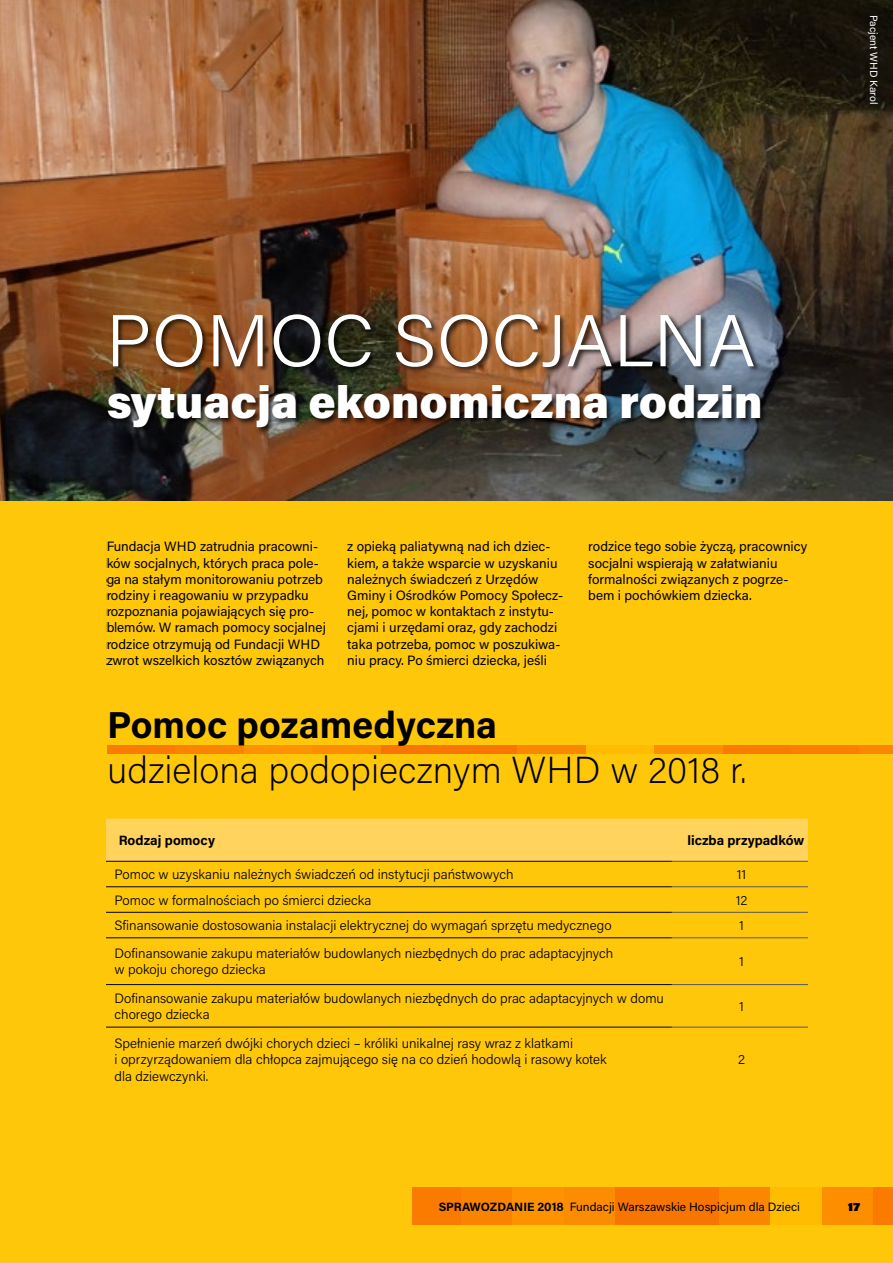
<style>
.page{position:relative;width:893px;height:1263px;background:#ffc709}
.page>*{position:absolute;margin:0;border:0;box-sizing:border-box;transform-origin:0 0}
.t1{font:300 73.35px "Acumin Pro";color:#fff}
.t2{font:900 45.6px "Acumin Pro";color:#fff}
.t3{font:200 37.5px "Acumin Pro";color:#000}
.t4{font:700 37.5px "Acumin Pro";color:#000}
.t5{font:13.5px/16.2px "Acumin Pro";color:#000}
.t6{font:300 13.5px/16.2px "Acumin Pro";color:#000}
.t7{font:700 13.5px "Acumin Pro";color:#000}
.t8{font:12px "Acumin Pro";color:#000}
.t9{font:900 12px "Acumin Pro";color:#000}
.t10{font:10.5px "Acumin Pro";color:#fff}
.s1{font-weight:700}
</style>
<div class="page">
<div style="left:412px;top:1188px;width:49px;height:37px;background:#f97c00"></div>
<div style="left:461px;top:1188px;width:51px;height:37px;background:#fa8300"></div>
<div style="left:512px;top:1188px;width:52px;height:37px;background:#fe9200"></div>
<div style="left:564px;top:1188px;width:52px;height:37px;background:#fc8c01"></div>
<div style="left:616px;top:1188px;width:51px;height:37px;background:#f87501"></div>
<div style="left:667px;top:1188px;width:52px;height:37px;background:#f87501"></div>
<div style="left:719px;top:1188px;width:51px;height:37px;background:#fb8600"></div>
<div style="left:770px;top:1188px;width:52px;height:37px;background:#ffbc00"></div>
<div style="left:822px;top:1188px;width:51px;height:37px;background:#fd8e00"></div>
<div style="left:873px;top:1188px;width:20px;height:37px;background:#f97c01"></div>
<img style="left:0;top:0;width:893px;height:501px">
<div style="left:106px;top:313px;width:662px;height:122px;background:#000;opacity:.75"></div>
<div style="left:107px;top:745px;width:69px;height:9px;background:#f97c00"></div>
<div style="left:176px;top:745px;width:68px;height:9px;background:#fa8300"></div>
<div style="left:244px;top:745px;width:68px;height:9px;background:#fe9200"></div>
<div style="left:312px;top:745px;width:69px;height:9px;background:#fc8c01"></div>
<div style="left:381px;top:745px;width:68px;height:9px;background:#f87501"></div>
<div style="left:449px;top:745px;width:69px;height:9px;background:#f87501"></div>
<div style="left:518px;top:745px;width:68px;height:9px;background:#fb8600"></div>
<div style="left:586px;top:745px;width:68px;height:9px;background:#ffbc00"></div>
<div style="left:654px;top:745px;width:69px;height:9px;background:#fd8e00"></div>
<div style="left:723px;top:745px;width:68px;height:9px;background:#f97c01"></div>
<div style="left:791px;top:745px;width:69px;height:9px;background:#fa7f00"></div>
<div style="left:860px;top:745px;width:33px;height:9px;background:#fb8600"></div>
<div style="left:106px;top:819px;width:702px;height:42px;background:#ffd35c"></div>
<hr style="left:672px;top:861px;width:136px;height:1px;background:#58595b">
<hr style="left:672px;top:886px;width:136px;height:1px;background:#58595b">
<hr style="left:672px;top:912px;width:136px;height:1px;background:#58595b">
<hr style="left:672px;top:937px;width:136px;height:1px;background:#58595b">
<hr style="left:672px;top:984px;width:136px;height:1px;background:#58595b">
<hr style="left:672px;top:1027px;width:136px;height:1px;background:#58595b">
<hr style="left:106px;top:861px;width:566px;height:1px;background:#000">
<hr style="left:106px;top:886px;width:566px;height:1px;background:#000">
<hr style="left:106px;top:912px;width:566px;height:1px;background:#000">
<hr style="left:106px;top:937px;width:566px;height:1px;background:#000">
<hr style="left:106px;top:984px;width:566px;height:1px;background:#000">
<hr style="left:106px;top:1027px;width:566px;height:1px;background:#000">
<p class="t10" style="left:881px;top:15px;width:91px;rotate:90deg">Pacjent WHD Karol</p>
<h1 class="t1" style="left:106px;top:290px;width:651px">POMOC SOCJALNA</h1>
<h2 class="t2" style="left:106px;top:369px;width:658px">sytuacja ekonomiczna rodzin</h2>
<p class="t5" style="left:106px;top:538px;width:221px">Fundacja WHD zatrudnia pracowni&shy;ków socjalnych, których praca pole&shy;ga na stałym monitorowaniu potrzeb rodziny i reagowaniu w przypadku rozpoznania pojawiających się pro&shy;blemów. W ramach pomocy socjalnej rodzice otrzymują od Fundacji WHD zwrot wszelkich kosztów związanych</p>
<p class="t5" style="left:347px;top:538px;width:218px">z opieką paliatywną nad ich dziec&shy;kiem, a także wsparcie w uzyskaniu należnych świadczeń z Urzędów Gminy i Ośrodków Pomocy Społecz&shy;nej, pomoc w kontaktach z instytu&shy;cjami i urzędami oraz, gdy zachodzi taka potrzeba, pomoc w poszukiwa&shy;niu pracy. Po śmierci dziecka, jeśli</p>
<p class="t5" style="left:588px;top:538px;width:221px">rodzice tego sobie życzą, pracownicy socjalni wspierają w załatwianiu formalności związanych z pogrze&shy;bem i pochówkiem dziecka.</p>
<h3 class="t4" style="left:107px;top:698px;width:391px">Pomoc pozamedyczna</h3>
<h3 class="t3" style="left:107px;top:744px;width:641px">udzielona podopiecznym WHD w 2018 r.</h3>
<p class="t7" style="left:119px;top:831px;width:98px">Rodzaj pomocy</p>
<p class="t7" style="left:687px;top:831px;width:119px">liczba przypadków</p>
<p class="t6" style="left:115px;top:866px;width:401px">Pomoc w uzyskaniu należnych świadczeń od instytucji państwowych</p>
<p class="t6" style="left:737px;top:866px;width:11px">11</p>
<p class="t6" style="left:115px;top:891px;width:259px">Pomoc w formalnościach po śmierci dziecka</p>
<p class="t6" style="left:736px;top:891px;width:13px">12</p>
<p class="t6" style="left:115px;top:917px;width:499px">Sfinansowanie dostosowania instalacji elektrycznej do wymagań sprzętu medycznego</p>
<p class="t6" style="left:739px;top:917px;width:6px">1</p>
<p class="t6" style="left:115px;top:945px;width:500px">Dofinansowanie zakupu materiałów budowlanych niezbędnych do prac adaptacyjnych w pokoju chorego dziecka</p>
<p class="t6" style="left:739px;top:953px;width:6px">1</p>
<p class="t6" style="left:115px;top:989px;width:551px">Dofinansowanie zakupu materiałów budowlanych niezbędnych do prac adaptacyjnych w domu chorego dziecka</p>
<p class="t6" style="left:739px;top:998px;width:6px">1</p>
<p class="t6" style="left:115px;top:1035px;width:494px">Spełnienie marzeń dwójki chorych dzieci – króliki unikalnej rasy wraz z klatkami<br>i oprzyrządowaniem dla chłopca zajmującego się na co dzień hodowlą i rasowy kotek dla dziewczynki.</p>
<p class="t6" style="left:738px;top:1051px;width:8px">2</p>
<p class="t8" style="left:439px;top:1198px;width:363px"><span class="s1">SPRAWOZDANIE 2018</span> Fundacji Warszawskie Hospicjum dla Dzieci</p>
<p class="t9" style="left:848px;top:1198px;width:14px">17</p>
</div>
